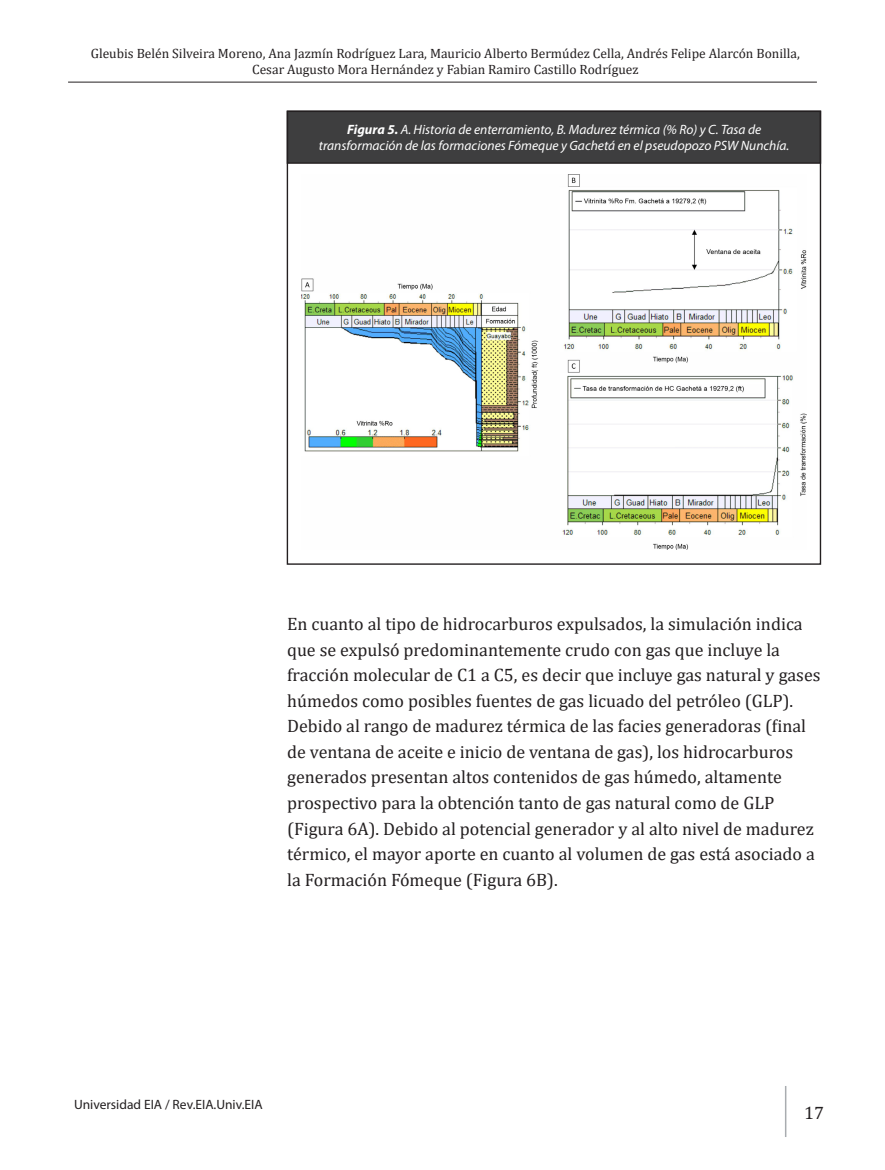
<style>
.page{position:relative;width:885px;height:1170px;background:#fff}
.page>*{position:absolute;margin:0;border:0;box-sizing:border-box;transform-origin:0 0}
.t1{font:18px/25.5px "Cambria";color:#231f20}
.t2{font:13.5px/16.2px "Cambria";color:#231f20;text-align:center}
.t3{font:italic 13.5px/16.5px "Myriad Pro";color:#fff;text-align:center}
.t4{font:13.5px "Myriad Pro";color:#231f20}
.s1{font-weight:700}
</style>
<div class="page">
<hr style="left:68px;top:82px;width:748px;height:1px;background:#231f20">
<hr style="left:784px;top:1085px;width:2px;height:51px;background:#a9acb0">
<div style="left:287px;top:111px;width:533px;height:52px;background:#3e3e3f"></div>
<div style="left:287px;top:111px;width:534px;height:53px;border:1px solid #231f20"></div>
<img style="left:302px;top:174px;width:504px;height:375px">
<p class="t2" style="left:91px;top:45px;width:710px">Gleubis Belén Silveira Moreno, Ana Jazmín Rodríguez Lara, Mauricio Alberto Bermúdez Cella, Andrés Felipe Alarcón Bonilla,<br>Cesar Augusto Mora Hernández y Fabian Ramiro Castillo Rodríguez</p>
<p class="t3" style="left:319px;top:121px;width:472px"><span class="s1">Figura 5.</span> A. Historia de enterramiento, B. Madurez térmica (% Ro) y C. Tasa de transformación de las formaciones Fómeque y Gachetá en el pseudopozo PSW Nunchía.</p>
<p class="t1" style="left:287px;top:611px;width:534px">En cuanto al tipo de hidrocarburos expulsados, la simulación indica que se expulsó predominantemente crudo con gas que incluye la fracción molecular de C1 a C5, es decir que incluye gas natural y gases húmedos como posibles fuentes de gas licuado del petróleo (GLP).<br>Debido al rango de madurez térmica de las facies generadoras (final de ventana de aceite e inicio de ventana de gas), los hidrocarburos generados presentan altos contenidos de gas húmedo, altamente prospectivo para la obtención tanto de gas natural como de GLP (Figura 6A). Debido al potencial generador y al alto nivel de madurez térmico, el mayor aporte en cuanto al volumen de gas está asociado a la Formación Fómeque (Figura 6B).</p>
<p class="t4" style="left:74px;top:1095px;width:190px">Universidad EIA / Rev.EIA.Univ.EIA</p>
<p class="t1" style="left:804px;top:1099px;width:21px">17</p>
</div>
